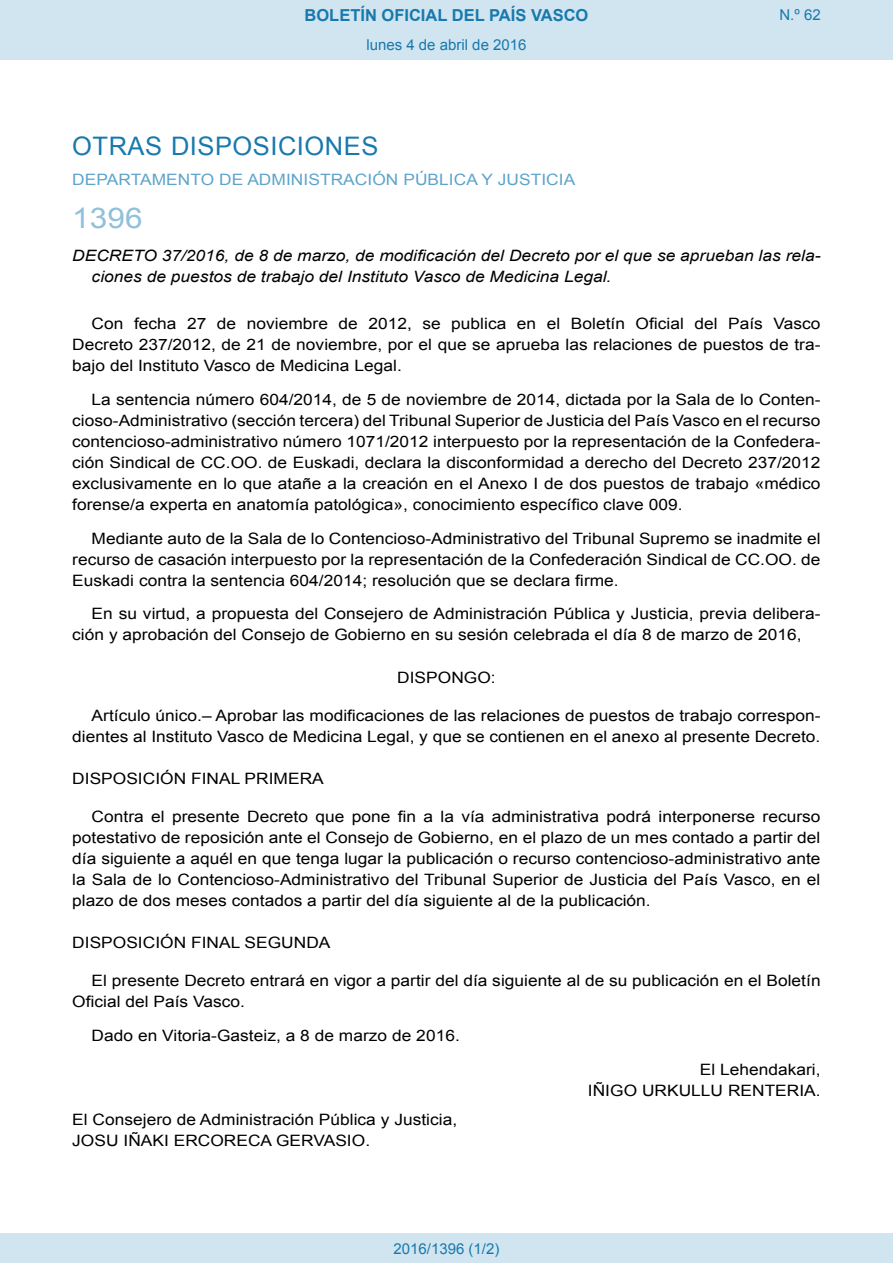
<style>
.page{position:relative;width:893px;height:1263px;background:#fff}
.page>*{position:absolute;margin:0;border:0;box-sizing:border-box;transform-origin:0 0}
.BOPVOrden{font:28.5px "Arial";color:#90c0db;scale:1.11 1}
.BOPVSeccion{font:25.5px "Arial";letter-spacing:.02em;color:#1879ad}
.t1{font:700 16.5px "Arial";color:#1879ad}
.BOPVDetalle{font:15.6px/21px "Arial";color:#000;text-align:justify;scale:1.11 1}
.BOPVTitulo{font:italic 15.6px/21px "Arial";color:#000;scale:1.11 1}
.BOPVDisposicion{font:15.6px "Arial";color:#000;scale:1.11 1}
.BOPVOrganismo{font:15.6px "Arial";letter-spacing:.005em;color:#5ea4ca;scale:1.11 1}
.BOPVFirmaPuesto{font:15.6px "Arial";color:#000;scale:1.11 1}
.BOPVFirmaLugFec{font:15.6px "Arial";color:#000;scale:1.11 1}
.BOPVFirmaNombre{font:15.6px "Arial";color:#000;scale:1.11 1}
.BOPVNombreLehen2{font:15.6px "Arial";color:#000;scale:1.11 1}
.BOPVPuestoLehen2{font:15.6px "Arial";color:#000;scale:1.11 1}
.BOPVClave{font:15.6px "Arial";color:#000;scale:1.11 1}
.Paginacion_Centro{font:15px "Arial";color:#1879ad}
</style>
<div class="page">
<div style="left:0;top:0;width:893px;height:60px;background:#d0e5f0"></div>
<div style="left:0;top:1233px;width:893px;height:30px;background:#d0e5f0"></div>
<p class="t1" style="left:305px;top:4px;width:285px">BOLETÍN OFICIAL DEL PAÍS VASCO</p>
<p class="Paginacion_Centro" style="left:366px;top:35px;width:162px">lunes 4 de abril de 2016</p>
<p class="Paginacion_Centro" style="left:779px;top:5px;width:43px">N.º 62</p>
<p class="BOPVSeccion" style="left:72px;top:129px;width:308px">OTRAS DISPOSICIONES</p>
<p class="BOPVOrganismo" style="left:72px;top:169px;width:455px">DEPARTAMENTO DE ADMINISTRACIÓN PÚBLICA Y JUSTICIA</p>
<p class="BOPVOrden" style="left:72px;top:199px;width:65px">1396</p>
<p class="BOPVTitulo" style="left:92px;top:246px;width:658px;text-indent:-19px">DECRETO 37/2016, de 8 de marzo, de modificación del Decreto por el que se aprueban las rela&shy;ciones de puestos de trabajo del Instituto Vasco de Medicina Legal.</p>
<p class="BOPVDetalle" style="left:72px;top:313px;width:676px;text-indent:19px">Con fecha 27 de noviembre de 2012, se publica en el Boletín Oficial del País Vasco Decreto 237/2012, de 21 de noviembre, por el que se aprueba las relaciones de puestos de tra&shy;bajo del Instituto Vasco de Medicina Legal.</p>
<p class="BOPVDetalle" style="left:72px;top:389px;width:676px;text-indent:19px">La sentencia número 604/2014, de 5 de noviembre de 2014, dictada por la Sala de lo Conten&shy;cioso-Administrativo (sección tercera) del Tribunal Superior de Justicia del País Vasco en el recurso contencioso-administrativo número 1071/2012 interpuesto por la representación de la Confedera&shy;ción Sindical de CC.OO. de Euskadi, declara la disconformidad a derecho del Decreto 237/2012 exclusivamente en lo que atañe a la creación en el Anexo I de dos puestos de trabajo «médico forense/a experta en anatomía patológica», conocimiento específico clave 009.</p>
<p class="BOPVDetalle" style="left:72px;top:528px;width:676px;text-indent:19px">Mediante auto de la Sala de lo Contencioso-Administrativo del Tribunal Supremo se inadmite el recurso de casación interpuesto por la representación de la Confederación Sindical de CC.OO. de Euskadi contra la sentencia 604/2014; resolución que se declara firme.</p>
<p class="BOPVDetalle" style="left:72px;top:603px;width:676px;text-indent:19px">En su virtud, a propuesta del Consejero de Administración Pública y Justicia, previa delibera&shy;ción y aprobación del Consejo de Gobierno en su sesión celebrada el día 8 de marzo de 2016,</p>
<p class="BOPVClave" style="left:397px;top:667px;width:90px">DISPONGO:</p>
<p class="BOPVDetalle" style="left:72px;top:705px;width:676px;text-align:right">Artículo único.– Aprobar las modificaciones de las relaciones de puestos de trabajo correspon&shy;dientes al Instituto Vasco de Medicina Legal, y que se contienen en el anexo al presente Decreto.</p>
<p class="BOPVDisposicion" style="left:72px;top:768px;width:228px">DISPOSICIÓN FINAL PRIMERA</p>
<p class="BOPVDetalle" style="left:72px;top:806px;width:676px;text-indent:19px">Contra el presente Decreto que pone fin a la vía administrativa podrá interponerse recurso potestativo de reposición ante el Consejo de Gobierno, en el plazo de un mes contado a partir del día siguiente a aquél en que tenga lugar la publicación o recurso contencioso-administrativo ante la Sala de lo Contencioso-Administrativo del Tribunal Superior de Justicia del País Vasco, en el plazo de dos meses contados a partir del día siguiente al de la publicación.</p>
<p class="BOPVDisposicion" style="left:72px;top:932px;width:234px">DISPOSICIÓN FINAL SEGUNDA</p>
<p class="BOPVDetalle" style="left:72px;top:970px;width:676px;text-indent:19px">El presente Decreto entrará en vigor a partir del día siguiente al de su publicación en el Boletín<br>Oficial del País Vasco.</p>
<p class="BOPVFirmaLugFec" style="left:92px;top:1025px;width:333px">Dado en Vitoria-Gasteiz, a 8 de marzo de 2016.</p>
<p class="BOPVPuestoLehen2" style="left:700px;top:1059px;width:110px">El Lehendakari,</p>
<p class="BOPVNombreLehen2" style="left:588px;top:1080px;width:211px">IÑIGO URKULLU RENTERIA.</p>
<p class="BOPVFirmaPuesto" style="left:72px;top:1109px;width:348px">El Consejero de Administración Pública y Justicia,</p>
<p class="BOPVFirmaNombre" style="left:72px;top:1130px;width:270px">JOSU IÑAKI ERCORECA GERVASIO.</p>
<p class="Paginacion_Centro" style="left:393px;top:1238px;width:107px">2016/1396 (1/2)</p>
</div>
